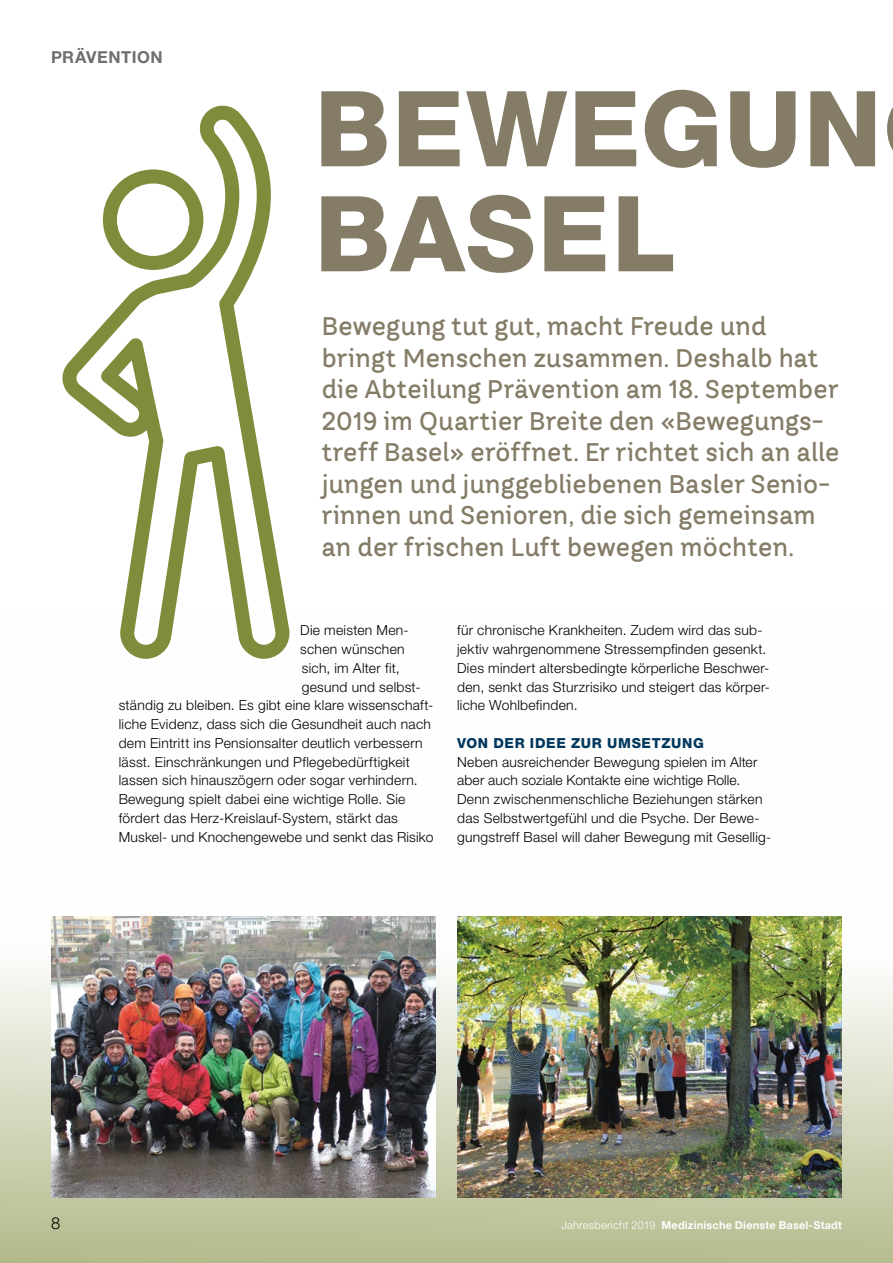
<style>
.page{position:relative;width:893px;height:1263px;background:#fff}
.page>*{position:absolute;margin:0;border:0;box-sizing:border-box;transform-origin:0 0}
.t1{font:800 105px/105px "Helvetica Neue LT Std";letter-spacing:.015em;color:#857c67}
.Lead_3{font:500 25.5px/31.5px "TT Hazelnuts";letter-spacing:.005em;color:#857c67}
.t2{font:700 16.5px "Helvetica Neue LT Std";letter-spacing:.03em;color:#706f6f}
.t3{font:300 16.5px "Helvetica Neue LT Std";color:#000}
.GS{font:300 13.8px/18.8px "Helvetica Neue LT Std";letter-spacing:.02em;color:#000}
.GS_zwischentitel{font:800 13.8px "Helvetica Neue LT Std";letter-spacing:.045em;color:#00385d}
.t4{font:700 10.8px "Helvetica Neue LT Std";letter-spacing:.02em;color:#fff}
.s1{font-weight:300}
</style>
<div class="page">
<svg style="left:0;top:916px;width:893px;height:347px;background:#cacfae"></svg>
<img style="left:51px;top:917px;width:385px;height:281px">
<img style="left:457px;top:917px;width:385px;height:281px">
<svg style="left:62px;top:105px;width:228px;height:554px"></svg>
<p class="t2" style="left:51px;top:47px;width:113px">PRÄVENTION</p>
<h1 class="t1" style="left:315px;top:76px;width:568px">BEWEGUN<br>BASEL</h1>
<h2 class="Lead_3" style="left:322px;top:310px;width:519px">Bewegung tut gut, macht Freude und bringt Menschen zusammen. Deshalb hat die Abteilung Prävention am 18. September 2019 im Quartier Breite den «Bewegungs&shy;treff Basel» eröffnet. Er richtet sich an alle jungen und junggebliebenen Basler Senio&shy;rinnen und Senioren, die sich gemeinsam an der frischen Luft bewegen möchten.</h2>
<h3 class="GS" style="left:300px;top:621px;width:110px">Die meisten Men-</h3>
<h3 class="GS" style="left:300px;top:639px;width:106px">schen wünschen</h3>
<h3 class="GS" style="left:302px;top:658px;width:99px">sich, im Alter fit,</h3>
<h3 class="GS" style="left:302px;top:677px;width:120px">gesund und selbst-</h3>
<h3 class="GS" style="left:119px;top:696px;width:316px">ständig zu bleiben. Es gibt eine klare wissenschaft-</h3>
<h3 class="GS" style="left:119px;top:714px;width:314px">liche Evidenz, dass sich die Gesundheit auch nach</h3>
<h3 class="GS" style="left:119px;top:733px;width:305px">dem Eintritt ins Pensionsalter deutlich verbessern</h3>
<h3 class="GS" style="left:119px;top:752px;width:293px">lässt. Einschränkungen und Pflegebedürftigkeit</h3>
<h3 class="GS" style="left:119px;top:771px;width:301px">lassen sich hinauszögern oder sogar verhindern.</h3>
<h3 class="GS" style="left:119px;top:789px;width:288px">Bewegung spielt dabei eine wichtige Rolle. Sie</h3>
<h3 class="GS" style="left:119px;top:808px;width:281px">fördert das Herz-Kreislauf-System, stärkt das</h3>
<h3 class="GS" style="left:119px;top:827px;width:316px">Muskel- und Knochengewebe und senkt das Risiko</h3>
<h3 class="GS" style="left:457px;top:621px;width:314px">für chronische Krankheiten. Zudem wird das sub&shy;jektiv wahrgenommene Stressempfinden gesenkt.<br>Dies mindert altersbedingte körperliche Beschwer&shy;den, senkt das Sturzrisiko und steigert das körper&shy;liche Wohlbefinden.</h3>
<h4 class="GS_zwischentitel" style="left:457px;top:735px;width:248px">VON DER IDEE ZUR UMSETZUNG</h4>
<h3 class="GS" style="left:457px;top:752px;width:316px">Neben ausreichender Bewegung spielen im Alter aber auch soziale Kontakte eine wichtige Rolle.<br>Denn zwischenmenschliche Beziehungen stärken das Selbstwertgefühl und die Psyche. Der Bewe&shy;gungstreff Basel will daher Bewegung mit Gesellig-</h3>
<p class="t3" style="left:51px;top:1213px;width:11px">8</p>
<p class="t4" style="left:561px;top:1218px;width:282px"><span class="s1">Jahresbericht 2019</span> Medizinische Dienste Basel-Stadt</p>
</div>
